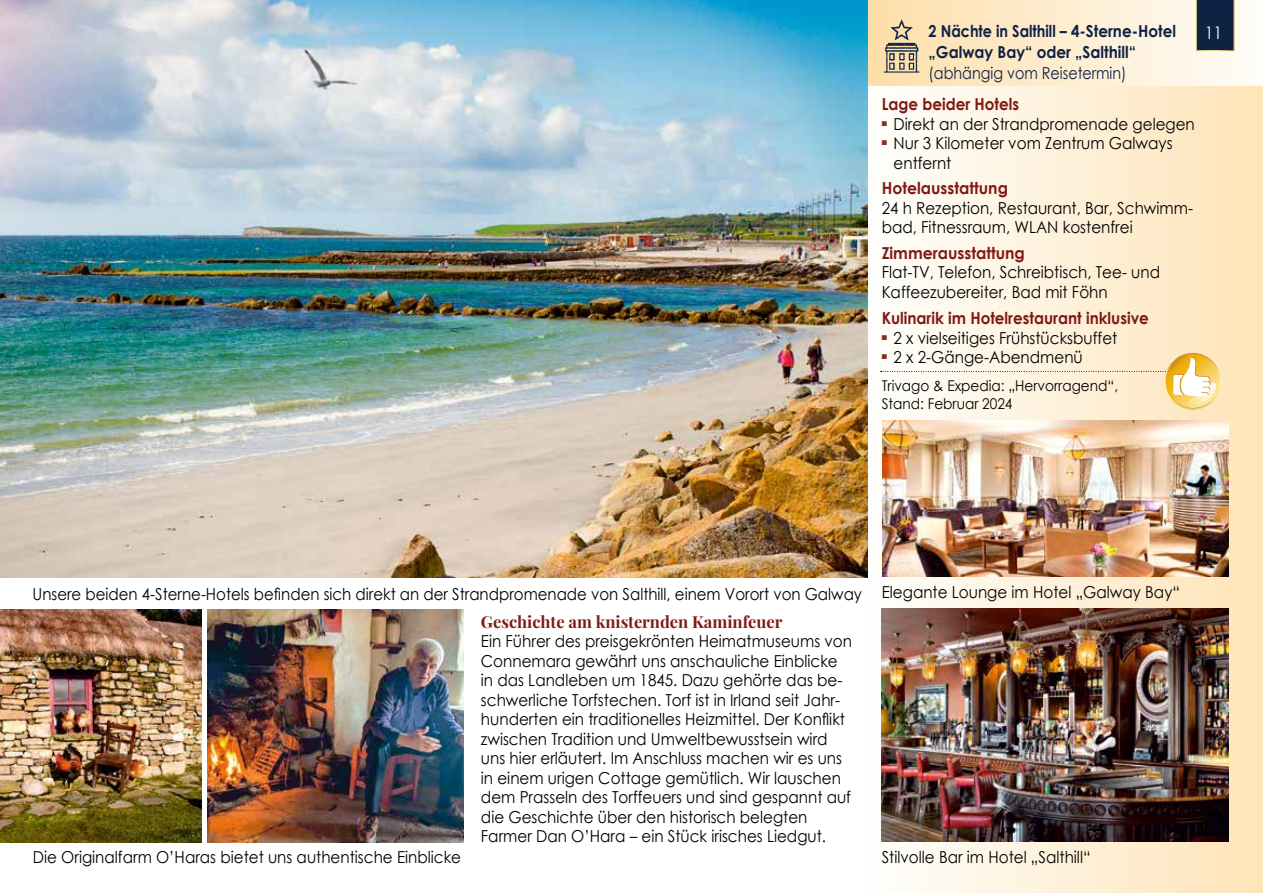
<style>
.page{position:relative;width:1263px;height:893px;background:#fff}
.page>*{position:absolute;margin:0;border:0;box-sizing:border-box;transform-origin:0 0}
.t1{font:17.25px "Century Gothic";color:#fff;scale:.92 1}
.t2{font:16.5px/19.5px "Century Gothic";color:#000;scale:.92 1}
.t3{font:16.5px "Century Gothic";color:#000;scale:.91 1}
.t4{font:700 16.5px/21.5px "Century Gothic";color:#0e2244;scale:.87 1}
.t5{font:700 16.5px "Century Gothic";color:#801a14;scale:.92 1}
.t6{font:700 16.5px "Century Gothic";color:#801a14;scale:.95 1}
.t7{font:700 16.5px "Playfair Display";color:#801a14}
.t8{font:16.5px "Century Gothic";color:#0e2244;scale:.87 1}
.t9{font:14.85px/18.1px "Century Gothic";color:#000;scale:.92 1}
</style>
<div class="page">
<div style="left:867px;top:0;width:396px;height:893px;background:linear-gradient(to right,#fcfcf9,#fde3b8)"></div>
<img style="left:882px;top:420px;width:347px;height:156px">
<img style="left:207px;top:609px;width:256px;height:233px">
<div style="left:867px;top:0;width:396px;height:86px;background:linear-gradient(to right,#fedea9,#fefdf8)"></div>
<img style="left:876px;top:16px;width:44px;height:60px">
<img style="left:0;top:0;width:867px;height:578px">
<svg style="left:1196px;top:0;width:38px;height:51px;background:#192a46"></svg>
<svg style="left:881px;top:354px;width:339px;height:55px"></svg>
<div style="left:1164px;top:353px;width:57px;height:57px;border:1px solid #fff;border-radius:50%"></div>
<img style="left:0;top:609px;width:201px;height:233px">
<img style="left:0;top:34px;width:1px;height:543px">
<img style="left:882px;top:609px;width:347px;height:233px">
<p class="t4" style="left:929px;top:19px;width:286px">2 Nächte in Salthill – 4-Sterne-Hotel „Galway Bay“ oder „Salthill“</p>
<p class="t8" style="left:929px;top:62px;width:229px">(abhängig vom Reisetermin)</p>
<p class="t5" style="left:882px;top:92px;width:151px">Lage beider Hotels</p>
<p class="t2" style="left:882px;top:114px;width:342px"><sup>■</sup> Direkt an der Strandpromenade gelegen</p>
<p class="t2" style="left:893px;top:133px;width:305px;text-indent:-12px"><sup>■</sup> Nur 3 Kilometer vom Zentrum Galways entfernt</p>
<p class="t6" style="left:882px;top:176px;width:134px">Hotelausstattung</p>
<p class="t2" style="left:882px;top:198px;width:340px">24 h Rezeption, Restaurant, Bar, Schwimm&shy;bad, Fitnessraum, WLAN kostenfrei</p>
<p class="t6" style="left:882px;top:240px;width:152px">Zimmerausstattung</p>
<p class="t2" style="left:882px;top:262px;width:304px">Flat-TV, Telefon, Schreibtisch, Tee- und<br>Kaffeezubereiter, Bad mit Föhn</p>
<p class="t5" style="left:882px;top:306px;width:292px">Kulinarik im Hotelrestaurant inklusive</p>
<p class="t2" style="left:882px;top:328px;width:258px"><sup>■</sup> 2 x vielseitiges Frühstücksbuffet</p>
<p class="t2" style="left:882px;top:347px;width:220px"><sup>■</sup> 2 x 2-Gänge-Abendmenü</p>
<p class="t9" style="left:882px;top:376px;width:258px">Trivago &amp; Expedia: „Hervorragend“,<br>Stand: Februar 2024</p>
<p class="t1" style="left:1205px;top:21px;width:21px">11</p>
<p class="t3" style="left:33px;top:582px;width:913px">Unsere beiden 4-Sterne-Hotels befinden sich direkt an der Strandpromenade von Salthill, einem Vorort von Galway</p>
<p class="t2" style="left:33px;top:847px;width:467px">Die Originalfarm O’Haras bietet uns authentische Einblicke</p>
<p class="t7" style="left:481px;top:608px;width:303px">Geschichte am knisternden Kaminfeuer</p>
<p class="t2" style="left:481px;top:631px;width:405px">Ein Führer des preisgekrönten Heimatmuseums von Connemara gewährt uns anschauliche Einblicke in das Landleben um 1845. Dazu gehörte das be&shy;schwerliche Torfstechen. Torf ist in Irland seit Jahr&shy;hunderten ein traditionelles Heizmittel. Der Konflikt zwischen Tradition und Umweltbewusstsein wird uns hier erläutert. Im Anschluss machen wir es uns in einem urigen Cottage gemütlich. Wir lauschen dem Prasseln des Torffeuers und sind gespannt auf die Geschichte über den historisch belegten Farmer Dan O’Hara – ein Stück irisches Liedgut.</p>
<p class="t2" style="left:882px;top:581px;width:326px">Elegante Lounge im Hotel „Galway Bay“</p>
<p class="t2" style="left:882px;top:847px;width:229px">Stilvolle Bar im Hotel „Salthill“</p>
</div>
